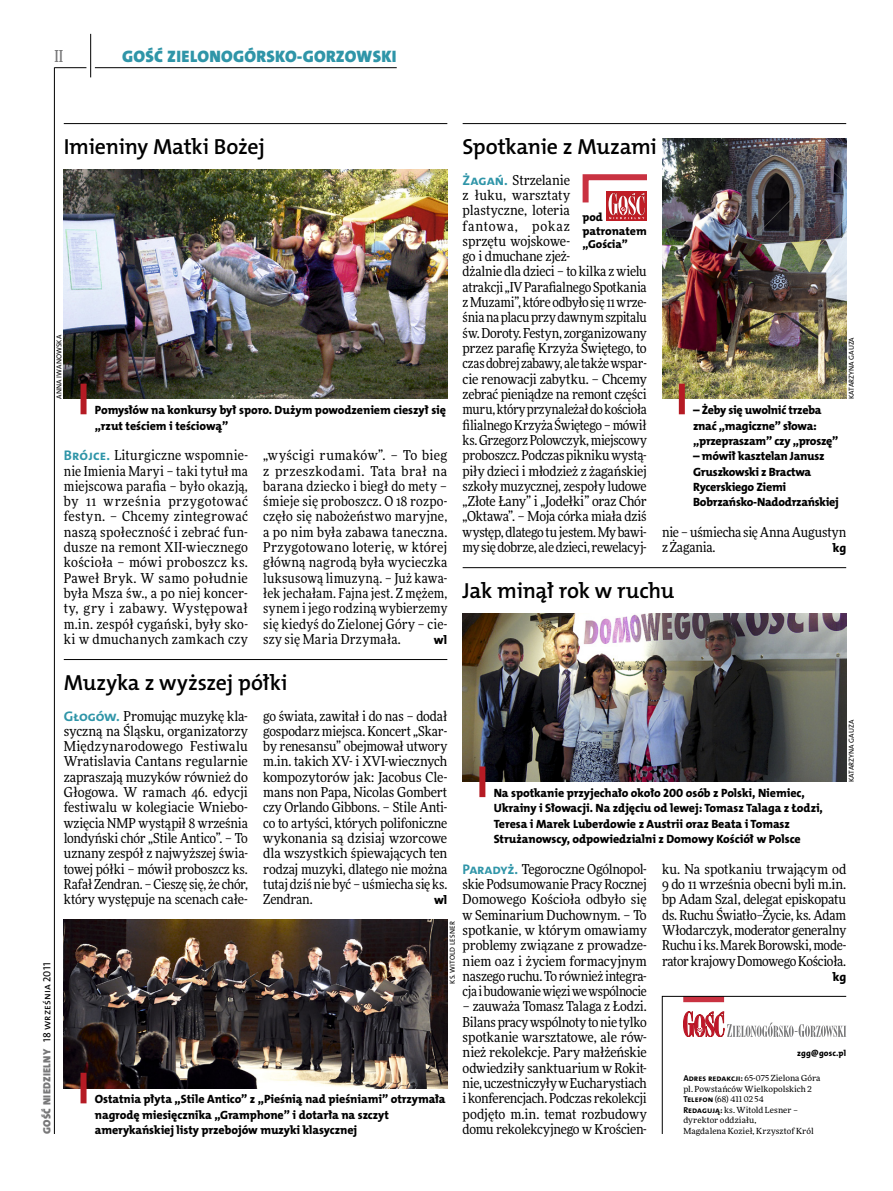
<style>
.page{position:relative;width:893px;height:1191px;background:#fff}
.page>*{position:absolute;margin:0;border:0;box-sizing:border-box;transform-origin:0 0}
.t1{font:21.9px "The Mix HP6 Se Bld";letter-spacing:-.015em;color:#000}
.t2{font:16.65px "The Mix HP9 Blk";letter-spacing:.02em;color:#2f95a8}
.t3{font:500 16.5px "Freeday Narrow";color:#777778;scale:.9 1}
.t4{font:13.65px/15.3px "Freeday Narrow News";letter-spacing:-.015em;color:#000;text-align:justify}
.t5{font:12.3px "The Mix HP8 Ex Bld";letter-spacing:-.015em;color:#000}
.t6{font:12px/15.3px "The Mix HP8 Ex Bld";letter-spacing:-.005em;color:#000}
.t7{font:11.7px/13.5px "The Mix HP8 Ex Bld";letter-spacing:-.005em;color:#000}
.t8{font:10.5px "The Mix HP9 Blk";letter-spacing:.025em;color:#777778}
.t9{font:8.55px "The Mix HP8 Ex Bld";letter-spacing:.015em;color:#000}
.t10{font:8.4px/10.5px "Freeday News";letter-spacing:.01em;color:#000}
.t11{font:7.2px "The Mix HP5 Plain";letter-spacing:.005em;color:#000}
.s1{font-family:"The Mix HP7 Bld";font-size:13.95px;color:#2f95a8}
.s2{font-family:"The Mix HP5 Plain";color:#000}
.s3{font-family:"The Mix HP7 Bld";font-size:8.55px}
</style>
<div class="page">
<hr style="left:54px;top:67px;width:1px;height:1067px;background:#000">
<hr style="left:90px;top:34px;width:1px;height:43px;background:#000">
<hr style="left:54px;top:67px;width:32px;height:1px;background:#000">
<hr style="left:95px;top:67px;width:302px;height:1px;background:#000">
<hr style="left:64px;top:123px;width:383px;height:1px;background:#000">
<hr style="left:64px;top:659px;width:383px;height:1px;background:#000">
<hr style="left:463px;top:567px;width:383px;height:1px;background:#000">
<hr style="left:463px;top:123px;width:383px;height:1px;background:#000">
<img style="left:64px;top:169px;width:383px;height:230px">
<img style="left:64px;top:919px;width:383px;height:169px">
<img style="left:463px;top:613px;width:383px;height:169px">
<img style="left:662px;top:139px;width:184px;height:260px">
<div style="left:81px;top:384px;width:6px;height:30px;background:#b51b24"></div>
<div style="left:81px;top:1072px;width:6px;height:31px;background:#b51b24"></div>
<div style="left:479px;top:766px;width:6px;height:31px;background:#b51b24"></div>
<div style="left:679px;top:384px;width:6px;height:30px;background:#b51b24"></div>
<div style="left:607px;top:191px;width:40px;height:30px;background:linear-gradient(to right,#c2232b,#c1222a)"></div>
<svg style="left:582px;top:174px;width:65px;height:45px"></svg>
<svg style="left:662px;top:996px;width:185px;height:138px"></svg>
<p class="t3" style="left:54px;top:46px;width:11px">II</p>
<p class="t2" style="left:122px;top:46px;width:276px">GOŚĆ ZIELONOGÓRSKO-GORZOWSKI</p>
<h1 class="t1" style="left:64px;top:132px;width:203px">Imieniny Matki Bożej</h1>
<p class="t11" style="left:55px;top:399px;width:65px;rotate:-90deg">Anna Iwanowska</p>
<p class="t6" style="left:95px;top:403px;width:353px">Pomysłów na konkursy był sporo. Dużym powodzeniem cieszył się „rzut teściem i teściową”</p>
<p class="t4" style="left:64px;top:447px;width:186px"><span class="s1">Brójce.</span> Liturgiczne wspomnie&shy;nie Imienia Maryi – taki tytuł ma miejscowa parafia – było okazją, by 11 września przygotować festyn. – Chcemy zintegrować naszą społeczność i zebrać fun&shy;dusze na remont XII-wiecznego kościoła – mówi proboszcz ks.<br>Paweł Bryk. W samo południe była Msza św., a po niej koncer&shy;ty, gry i zabawy. Występował m.in. zespół cygański, były sko&shy;ki w dmuchanych zamkach czy</p>
<p class="t4" style="left:263px;top:447px;width:186px">„wyścigi rumaków”. – To bieg z przeszkodami. Tata brał na barana dziecko i biegł do mety – śmieje się proboszcz. O 18 rozpo&shy;częło się nabożeństwo maryjne, a po nim była zabawa taneczna.<br>Przygotowano loterię, w której główną nagrodą była wycieczka luksusową limuzyną. – Już kawa&shy;łek jechałam. Fajna jest. Z mężem, synem i jego rodziną wybierzemy się kiedyś do Zielonej Góry – cie&shy;szy się Maria Drzymała.</p>
<p class="t5" style="left:434px;top:632px;width:15px">wl</p>
<h1 class="t1" style="left:64px;top:668px;width:225px">Muzyka z wyższej półki</h1>
<h1 class="t1" style="left:463px;top:132px;width:196px">Spotkanie z Muzami</h1>
<p class="t4" style="left:463px;top:172px;width:186px;text-align:left"><span class="s1">Żagań.</span> Strzelanie<br>z łuku, warsztaty<br>plastyczne, loteria<br>fantowa, pokaz<br>sprzętu wojskowe-<br>go i dmuchane zjeż-<br>dżalnie dla dzieci – to kilka z wielu atrakcji „IV Parafialnego Spotkania z Muzami”, które odbyło się 11 wrze&shy;śnia na placu przy dawnym szpitalu św. Doroty. Festyn, zorganizowany przez parafię Krzyża Świętego, to czas dobrej zabawy, ale także wspar&shy;cie renowacji zabytku. – Chcemy zebrać pieniądze na remont części muru, który przynależał do kościoła filialnego Krzyża Świętego – mówił ks. Grzegorz Polowczyk, miejscowy proboszcz. Podczas pikniku wystą&shy;piły dzieci i młodzież z żagańskiej szkoły muzycznej, zespoły ludowe „Złote Łany” i „Jodełki” oraz Chór „Oktawa”. – Moja córka miała dziś występ, dlatego tu jestem. My bawi&shy;my się dobrze, ale dzieci, rewelacyj-</p>
<p class="t7" style="left:583px;top:211px;width:66px">pod patronatem „Gościa”</p>
<p class="t6" style="left:693px;top:403px;width:147px">– Żeby się uwolnić trzeba znać „magiczne” słowa: „przepraszam” czy „proszę”</p>
<p class="t6" style="left:693px;top:448px;width:147px">– mówił kasztelan Janusz<br>Gruszkowski z Bractwa<br>Rycerskiego Ziemi<br>Bobrzańsko-Nadodrzańskiej</p>
<p class="t11" style="left:847px;top:399px;width:63px;rotate:-90deg">Katarzyna Gauza</p>
<p class="t4" style="left:662px;top:524px;width:186px">nie – uśmiecha się Anna Augustyn z Żagania.</p>
<p class="t5" style="left:833px;top:540px;width:15px">kg</p>
<h1 class="t1" style="left:463px;top:576px;width:213px">Jak minął rok w ruchu</h1>
<p class="t8" style="left:40px;top:1134px;width:173px;rotate:-90deg">GOŚĆ NIEDZIELNY <span class="s2">18 września 2011</span></p>
<p class="t4" style="left:64px;top:708px;width:186px"><span class="s1">Głogów.</span> Promując muzykę kla&shy;syczną na Śląsku, organizatorzy Międzynarodowego Festiwalu Wratislavia Cantans regularnie zapraszają muzyków również do Głogowa. W ramach 46. edycji festiwalu w kolegiacie Wniebo&shy;wzięcia NMP wystąpił 8 września londyński chór „Stile Antico”. – To uznany zespół z najwyższej świa&shy;towej półki – mówił proboszcz ks.<br>Rafał Zendran. – Cieszę się, że chór, który występuje na scenach całe-</p>
<p class="t4" style="left:263px;top:708px;width:186px">go świata, zawitał i do nas – dodał gospodarz miejsca. Koncert „Skar&shy;by renesansu” obejmował utwory m.in. takich XV- i XVI-wiecznych kompozytorów jak: Jacobus Cle&shy;mans non Papa, Nicolas Gombert czy Orlando Gibbons. – Stile Anti&shy;co to artyści, których polifoniczne wykonania są dzisiaj wzorcowe dla wszystkich śpiewających ten rodzaj muzyki, dlatego nie można tutaj dziś nie być – uśmiecha się ks.<br>Zendran.</p>
<p class="t11" style="left:847px;top:781px;width:63px;rotate:-90deg">Katarzyna Gauza</p>
<p class="t6" style="left:494px;top:785px;width:331px">Na spotkanie przyjechało około 200 osób z Polski, Niemiec, Ukrainy i Słowacji. Na zdjęciu od lewej: Tomasz Talaga z Łodzi, Teresa i Marek Luberdowie z Austrii oraz Beata i Tomasz Strużanowscy, odpowiedzialni z Domowy Kościół w Polsce</p>
<p class="t4" style="left:662px;top:861px;width:186px">ku. Na spotkaniu trwającym od 9 do 11 września obecni byli m.in. bp Adam Szal, delegat episkopatu ds. Ruchu Światło–Życie, ks. Adam Włodarczyk, moderator generalny Ruchu i ks. Marek Borowski, mode&shy;rator krajowy Domowego Kościoła.</p>
<p class="t5" style="left:833px;top:968px;width:15px">kg</p>
<p class="t4" style="left:463px;top:861px;width:186px"><span class="s1">Paradyż.</span> Tegoroczne Ogólnopol&shy;skie Podsumowanie Pracy Rocznej Domowego Kościoła odbyło się w Seminarium Duchownym. – To spotkanie, w którym omawiamy problemy związane z prowadze&shy;niem oaz i życiem formacyjnym naszego ruchu. To również integra&shy;cja i budowanie więzi we wspólnocie</p>
<p class="t4" style="left:463px;top:998px;width:186px">– zauważa Tomasz Talaga z Łodzi.<br>Bilans pracy wspólnoty to nie tylko spotkanie warsztatowe, ale rów&shy;nież rekolekcje. Pary małżeńskie odwiedziły sanktuarium w Rokit&shy;nie, uczestniczyły w Eucharystiach i konferencjach. Podczas rekolekcji podjęto m.in. temat rozbudowy domu rekolekcyjnego w Krościen-</p>
<p class="t5" style="left:434px;top:892px;width:15px">wl</p>
<p class="t11" style="left:448px;top:983px;width:64px;rotate:-90deg">ks. Witold Lesner</p>
<p class="t9" style="left:797px;top:1047px;width:51px">zgg@gosc.pl</p>
<p class="t10" style="left:683px;top:1073px;width:139px"><span class="s3">Adres redakcji:</span> 65-075 Zielona Góra pl. Powstańców Wielkopolskich 2<br><span class="s3">Telefon</span> (68) 411 02 54<br><span class="s3">Redagują:</span> ks. Witold Lesner – dyrektor oddziału,<br>Magdalena Kozieł, Krzysztof Król</p>
<p class="t6" style="left:95px;top:1091px;width:352px">Ostatnia płyta „Stile Antico” z „Pieśnią nad pieśniami” otrzymała nagrodę miesięcznika „Gramphone” i dotarła na szczyt amerykańskiej listy przebojów muzyki klasycznej</p>
</div>
